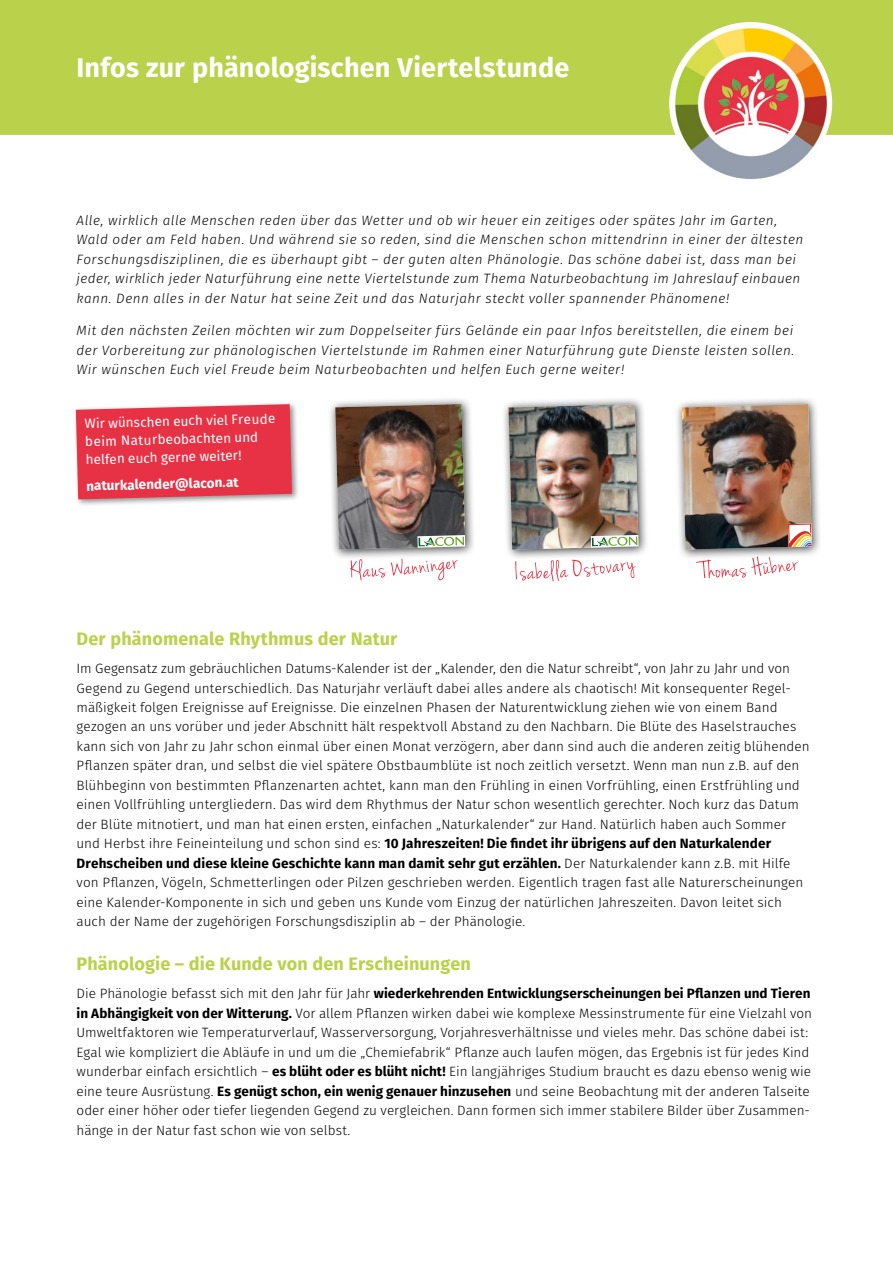
<style>
.page{position:relative;width:893px;height:1263px;background:#fff}
.page>*{position:absolute;margin:0;border:0;box-sizing:border-box;transform-origin:0 0}
.t1{font:700 27px "Fira Sans";letter-spacing:.005em;color:#fff}
.t2{font:700 18px "Fira Sans";letter-spacing:.01em;color:#bad14b}
.t3{font:300 13.5px/19.5px "Fira Sans";letter-spacing:.005em;color:#000}
.t4{font:italic 300 13.5px/19.5px "Fira Sans";letter-spacing:.035em;color:#000}
.t5{font:13.5px/17.9px "Fira Sans";color:#fff}
.t6{font:700 13.5px "Fira Sans";color:#fff}
.s1{font-weight:700}
</style>
<div class="page">
<div style="left:0;top:0;width:893px;height:135px;background:#bad14b"></div>
<div style="left:73px;top:401px;width:226px;height:106px;background:#000;opacity:.45"></div>
<svg style="left:76px;top:404px;width:216px;height:95px;background:#e53c4e"></svg>
<svg style="left:350px;top:560px;width:108px;height:20px"></svg>
<div style="left:328px;top:397px;width:147px;height:163px;background:#000;opacity:.75"></div>
<img style="left:335px;top:404px;width:130px;height:145px">
<svg style="left:515px;top:560px;width:121px;height:22px"></svg>
<div style="left:501px;top:397px;width:148px;height:163px;background:#000;opacity:.75"></div>
<img style="left:508px;top:404px;width:131px;height:146px">
<div style="left:674px;top:397px;width:148px;height:163px;background:#000;opacity:.75"></div>
<img style="left:682px;top:404px;width:130px;height:146px">
<svg style="left:696px;top:557px;width:102px;height:21px"></svg>
<img style="left:669px;top:22px;width:163px;height:163px;border-radius:81px">
<h1 class="t1" style="left:77px;top:48px;width:494px">Infos zur phänologischen Viertelstunde</h1>
<p class="t4" style="left:77px;top:210px;width:728px">Alle, wirklich alle Menschen reden über das Wetter und ob wir heuer ein zeitiges oder spätes Jahr im Garten, Wald oder am Feld haben. Und während sie so reden, sind die Menschen schon mittendrinn in einer der ältesten Forschungsdisziplinen, die es überhaupt gibt – der guten alten Phänologie. Das schöne dabei ist, dass man bei jeder, wirklich jeder Naturführung eine nette Viertelstunde zum Thema Naturbeobachtung im Jahreslauf einbauen kann. Denn alles in der Natur hat seine Zeit und das Naturjahr steckt voller spannender Phänomene!</p>
<p class="t4" style="left:77px;top:321px;width:719px;text-align:justify">Mit den nächsten Zeilen möchten wir zum Doppelseiter fürs Gelände ein paar Infos bereitstellen, die einem bei der Vorbereitung zur phänologischen Viertelstunde im Rahmen einer Naturführung gute Dienste leisten sollen.<br>Wir wünschen Euch viel Freude beim Naturbeobachten und helfen Euch gerne weiter!</p>
<p class="t5" style="left:84px;top:415px;width:193px;rotate:-2deg">Wir wünschen euch viel Freude beim Naturbeobachten und helfen euch gerne weiter!</p>
<p class="t6" style="left:86px;top:477px;width:154px;rotate:-2deg">naturkalender@lacon.at</p>
<h2 class="t2" style="left:77px;top:626px;width:322px">Der phänomenale Rhythmus der Natur</h2>
<p class="t3" style="left:77px;top:658px;width:735px">Im Gegensatz zum gebräuchlichen Datums-Kalender ist der „Kalender, den die Natur schreibt“, von Jahr zu Jahr und von Gegend zu Gegend unterschiedlich. Das Naturjahr verläuft dabei alles andere als chaotisch! Mit konsequenter Regel&shy;mäßigkeit folgen Ereignisse auf Ereignisse. Die einzelnen Phasen der Naturentwicklung ziehen wie von einem Band gezogen an uns vorüber und jeder Abschnitt hält respektvoll Abstand zu den Nachbarn. Die Blüte des Haselstrauches kann sich von Jahr zu Jahr schon einmal über einen Monat verzögern, aber dann sind auch die anderen zeitig blühenden Pflanzen später dran, und selbst die viel spätere Obstbaumblüte ist noch zeitlich versetzt. Wenn man nun z.B. auf den Blühbeginn von bestimmten Pflanzenarten achtet, kann man den Frühling in einen Vorfrühling, einen Erstfrühling und einen Vollfrühling untergliedern. Das wird dem Rhythmus der Natur schon wesentlich gerechter. Noch kurz das Datum der Blüte mitnotiert, und man hat einen ersten, einfachen „Naturkalender“ zur Hand. Natürlich haben auch Sommer und Herbst ihre Feineinteilung und schon sind es: <span class="s1">10 Jahreszeiten! Die findet ihr übrigens auf den Naturkalender Drehscheiben und diese kleine Geschichte kann man damit sehr gut erzählen.</span> Der Naturkalender kann z.B. mit Hilfe von Pflanzen, Vögeln, Schmetterlingen oder Pilzen geschrieben werden. Eigentlich tragen fast alle Naturerscheinungen eine Kalender-Komponente in sich und geben uns Kunde vom Einzug der natürlichen Jahreszeiten. Davon leitet sich auch der Name der zugehörigen Forschungsdisziplin ab – der Phänologie.</p>
<h2 class="t2" style="left:77px;top:951px;width:396px">Phänologie – die Kunde von den Erscheinungen</h2>
<p class="t3" style="left:77px;top:983px;width:737px">Die Phänologie befasst sich mit den Jahr für Jahr <span class="s1">wiederkehrenden Entwicklungserscheinungen bei Pflanzen und Tieren in Abhängigkeit von der Witterung.</span> Vor allem Pflanzen wirken dabei wie komplexe Messinstrumente für eine Vielzahl von Umweltfaktoren wie Temperaturverlauf, Wasserversorgung, Vorjahresverhältnisse und vieles mehr. Das schöne dabei ist:<br>Egal wie kompliziert die Abläufe in und um die „Chemiefabrik“ Pflanze auch laufen mögen, das Ergebnis ist für jedes Kind wunderbar einfach ersichtlich – <span class="s1">es blüht oder es blüht nicht!</span> Ein langjähriges Studium braucht es dazu ebenso wenig wie eine teure Ausrüstung. <span class="s1">Es genügt schon, ein wenig genauer hinzusehen</span> und seine Beobachtung mit der anderen Talseite oder einer höher oder tiefer liegenden Gegend zu vergleichen. Dann formen sich immer stabilere Bilder über Zusammen&shy;hänge in der Natur fast schon wie von selbst.</p>
</div>
